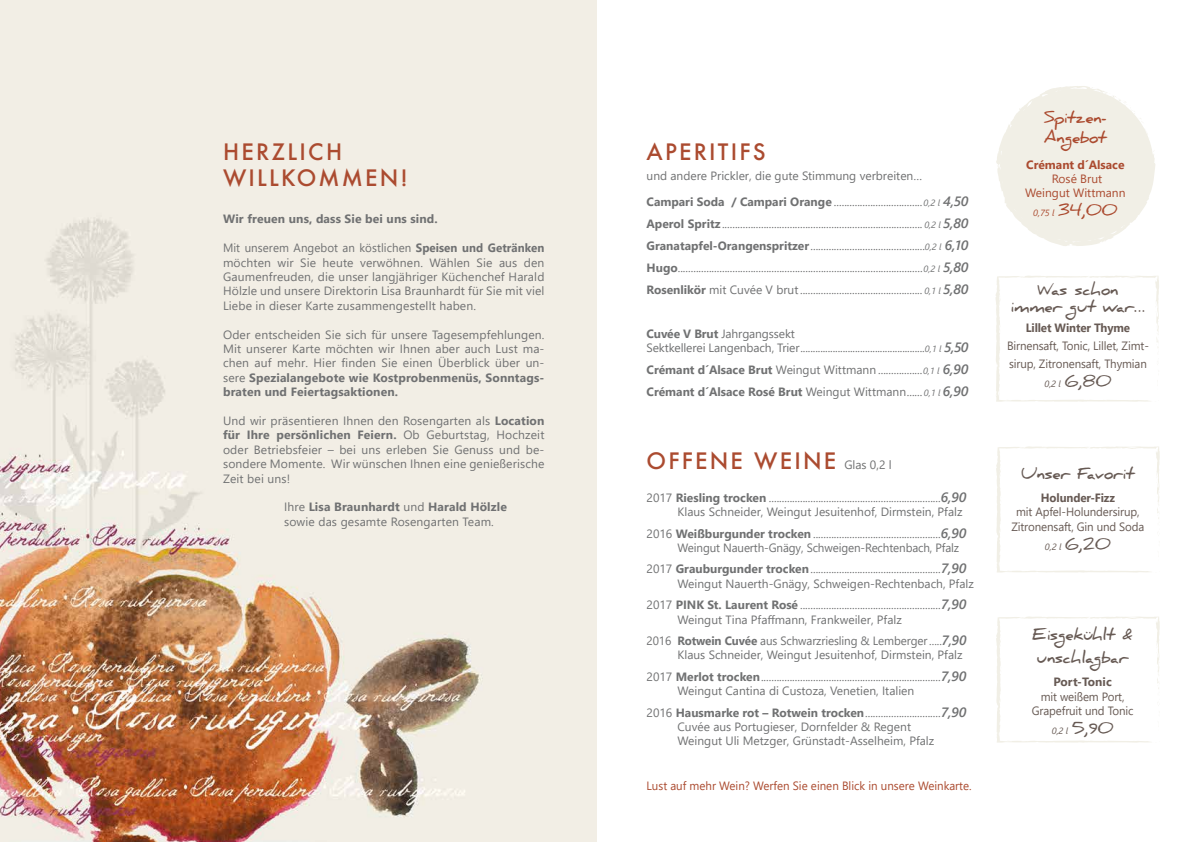
<style>
.page{position:relative;width:1191px;height:842px;background:#fff}
.page>*{position:absolute;margin:0;border:0;box-sizing:border-box;transform-origin:0 0}
.t1{font:500 22px/26.4px "Futura";letter-spacing:.1em;color:#ab4b30}
.t2{font:700 16px/17px "Daniel";letter-spacing:-.01em;color:#675a54;text-align:center;scale:.95 1}
.t3{font:700 16px/19.2px "Daniel";letter-spacing:-.01em;color:#ab4b30;scale:.95 1}
.t4{font:12px/14.4px "Segoe UI";color:#707172}
.t5{font:12px/14.4px "Segoe UI";color:#707172;text-align:justify;scale:.96 1}
.t6{font:12px/14.4px "Segoe UI";letter-spacing:-.01em;color:#675a54;text-align:center;scale:.96 1}
.t7{font:12px "Segoe UI";color:#ab4b30;scale:.96 1}
.t8{font:700 12px "Segoe UI";letter-spacing:.01em;color:#707172}
.t9{font:700 12px "Segoe UI";letter-spacing:-.01em;color:#675a54;scale:.96 1}
.t10{font:12px/14.4px "Segoe UI";color:#ab4b30;text-align:center}
.t11{font:700 12px "Segoe UI";color:#ab4b30}
.t12{font:700 12px "Segoe UI";letter-spacing:-.01em;color:#675a54}
.t13{font:italic 9px "Segoe UI";color:#675a54}
.t14{font:italic 9px "Segoe UI";color:#ab4b30}
.s1{font-weight:700}
.s2{font-style:italic;font-size:9px}
.s3{font-weight:600;font-style:italic;font-size:13.5px}
.s4{font-family:"Segoe UI";font-weight:400;font-size:12px;color:#707172}
.s5{font-family:"Daniel";font-weight:700;font-style:normal;font-size:16px}
</style>
<div class="page">
<img style="left:0;top:0;width:597px;height:842px">
<svg style="left:996px;top:86px;width:159px;height:160px"></svg>
<svg style="left:995px;top:276px;width:164px;height:126px"></svg>
<svg style="left:996px;top:446px;width:164px;height:127px"></svg>
<svg style="left:996px;top:616px;width:164px;height:127px"></svg>
<h1 class="t1" style="left:223px;top:138px;width:186px">HERZLICH<br>WILLKOMMEN!</h1>
<p class="t8" style="left:223px;top:209px;width:216px">Wir freuen uns, dass Sie bei uns sind.</p>
<p class="t5" style="left:223px;top:240px;width:336px">Mit unserem Angebot an köstlichen <span class="s1">Speisen und Getränken </span>möchten wir Sie heute verwöhnen. Wählen Sie aus den Gaumenfreuden, die unser langjähriger Küchenchef Harald Hölzle und unsere Direktorin Lisa Braunhardt für Sie mit viel Liebe in dieser Karte zusammengestellt haben.</p>
<p class="t4" style="left:223px;top:327px;width:323px;text-align:justify">Oder entscheiden Sie sich für unsere Tagesempfehlungen.<br>Mit unserer Karte möchten wir Ihnen aber auch Lust ma&shy;chen auf mehr. Hier finden Sie einen Überblick über un&shy;sere <span class="s1">Spezialangebote wie Kostprobenmenüs, Sonntags&shy;braten und Feiertagsaktionen.</span></p>
<p class="t4" style="left:223px;top:413px;width:323px;text-align:justify">Und wir präsentieren Ihnen den Rosengarten als <span class="s1">Location für Ihre persönlichen Feiern.</span> Ob Geburtstag, Hochzeit oder Betriebsfeier – bei uns erleben Sie Genuss und be&shy;sondere Momente. Wir wünschen Ihnen eine genießerische Zeit bei uns!</p>
<p class="t4" style="left:284px;top:500px;width:224px">Ihre <span class="s1">Lisa Braunhardt</span> und <span class="s1">Harald Hölzle </span>sowie das gesamte Rosengarten Team.</p>
<h1 class="t1" style="left:646px;top:138px;width:121px">APERITIFS</h1>
<p class="t4" style="left:646px;top:162px;width:323px;line-height:26px">und andere Prickler, die gute Stimmung verbreiten…<br><span class="s1">Campari Soda / Campari Orange</span> ..................................<span class="s2">0,2 l</span> <span class="s3">4,50</span></p>
<p class="t4" style="left:646px;top:212px;width:323px;line-height:22px;text-align:justify"><span class="s1">Aperol Spritz</span> ............................................................................. <span class="s2">0,2 l</span> <span class="s3">5,80<br></span><span class="s1">Granatapfel-Orangenspritzer</span>............................................<span class="s2">0,2 l</span> <span class="s3">6,10<br></span><span class="s1">Hugo</span>..............................................................................................<span class="s2">0,2 l</span> <span class="s3">5,80<br></span><span class="s1">Rosenlikör</span> mit Cuvée V brut............................................... <span class="s2">0,1 l</span> <span class="s3">5,80</span></p>
<p class="t4" style="left:646px;top:326px;width:323px;line-height:14px"><span class="s1">Cuvée V Brut</span> Jahrgangssekt<br>Sektkellerei Langenbach, Trier..................................................<span class="s2">0,1 l</span> <span class="s3">5,50</span></p>
<p class="t4" style="left:646px;top:358px;width:323px;line-height:22px"><span class="s1">Crémant d´Alsace Brut</span> Weingut Wittmann .................<span class="s2">0,1 l</span> <span class="s3">6,90<br></span><span class="s1">Crémant d´Alsace Rosé Brut</span> Weingut Wittmann...... <span class="s2">0,1 l</span> <span class="s3">6,90</span></p>
<h1 class="t1" style="left:646px;top:447px;width:247px">OFFENE WEINE <span class="s4">Glas 0,2 l</span></h1>
<p class="t4" style="left:677px;top:490px;width:290px;text-indent:-31px">2017 <span class="s1">Riesling trocken</span> ..................................................................<span class="s3">6,90<br></span>Klaus Schneider, Weingut Jesuitenhof, Dirmstein, Pfalz</p>
<p class="t4" style="left:677px;top:526px;width:290px;text-indent:-31px">2016 <span class="s1">Weißburgunder trocken</span> .................................................<span class="s3">6,90<br></span>Weingut Nauerth-Gnägy, Schweigen-Rechtenbach, Pfalz</p>
<p class="t4" style="left:677px;top:562px;width:298px;text-indent:-31px">2017 <span class="s1">Grauburgunder trocken</span>..................................................<span class="s3">7,90<br></span>Weingut Nauerth-Gnägy, Schweigen-Rechtenbach, Pfalz</p>
<p class="t4" style="left:677px;top:597px;width:290px;text-indent:-31px">2017 <span class="s1">PINK St. Laurent Rosé</span> ......................................................<span class="s3">7,90<br></span>Weingut Tina Pfaffmann, Frankweiler, Pfalz</p>
<p class="t4" style="left:677px;top:633px;width:290px;text-indent:-31px">2016 <span class="s1">Rotwein Cuvée</span> aus Schwarzriesling &amp; Lemberger .....<span class="s3">7,90<br></span>Klaus Schneider, Weingut Jesuitenhof, Dirmstein, Pfalz</p>
<p class="t4" style="left:677px;top:669px;width:290px;text-indent:-31px">2017 <span class="s1">Merlot trocken</span>.....................................................................<span class="s3">7,90<br></span>Weingut Cantina di Custoza, Venetien, Italien</p>
<p class="t4" style="left:677px;top:705px;width:290px;text-indent:-31px">2016 <span class="s1">Hausmarke rot – Rotwein trocken</span>.............................<span class="s3">7,90<br></span>Cuvée aus Portugieser, Dornfelder &amp; Regent<br>Weingut Uli Metzger, Grünstadt-Asselheim, Pfalz</p>
<p class="t7" style="left:646px;top:776px;width:340px">Lust auf mehr Wein? Werfen Sie einen Blick in unsere Weinkarte.</p>
<h2 class="t3" style="left:1044px;top:108px;width:67px">Spitzen-<br>Angebot</h2>
<p class="t11" style="left:1026px;top:155px;width:100px">Crémant d´Alsace</p>
<p class="t10" style="left:1025px;top:171px;width:102px">Rosé Brut<br>Weingut Wittmann</p>
<p class="t14" style="left:1033px;top:206px;width:86px">0,75 l <span class="s5">34,00</span></p>
<h2 class="t2" style="left:1010px;top:281px;width:143px">Was schon immer gut war…</h2>
<p class="t9" style="left:1025px;top:318px;width:110px">Lillet Winter Thyme</p>
<p class="t6" style="left:1007px;top:336px;width:149px;line-height:18px;text-align:left">Birnensaft, Tonic, Lillet, Zimt&shy;sirup, Zitronensaft, Thymian</p>
<p class="t13" style="left:1044px;top:376px;width:68px">0,2 l <span class="s5">6,80</span></p>
<h2 class="t2" style="left:1021px;top:465px;width:120px">Unser Favorit</h2>
<p class="t9" style="left:1040px;top:488px;width:79px">Holunder-Fizz</p>
<p class="t6" style="left:1011px;top:504px;width:140px">mit Apfel-Holundersirup,<br>Zitronensaft, Gin und Soda</p>
<p class="t13" style="left:1045px;top:539px;width:67px">0,2 l <span class="s5">6,20</span></p>
<h2 class="t2" style="left:1032px;top:623px;width:108px;line-height:22.7px;text-align:left">Eisgekühlt &amp; unschlagbar</h2>
<p class="t12" style="left:1053px;top:672px;width:60px">Port-Tonic</p>
<p class="t6" style="left:1031px;top:689px;width:107px">mit weißem Port,<br>Grapefruit und Tonic</p>
<p class="t13" style="left:1051px;top:724px;width:63px">0,2 l <span class="s5">5,90</span></p>
</div>
